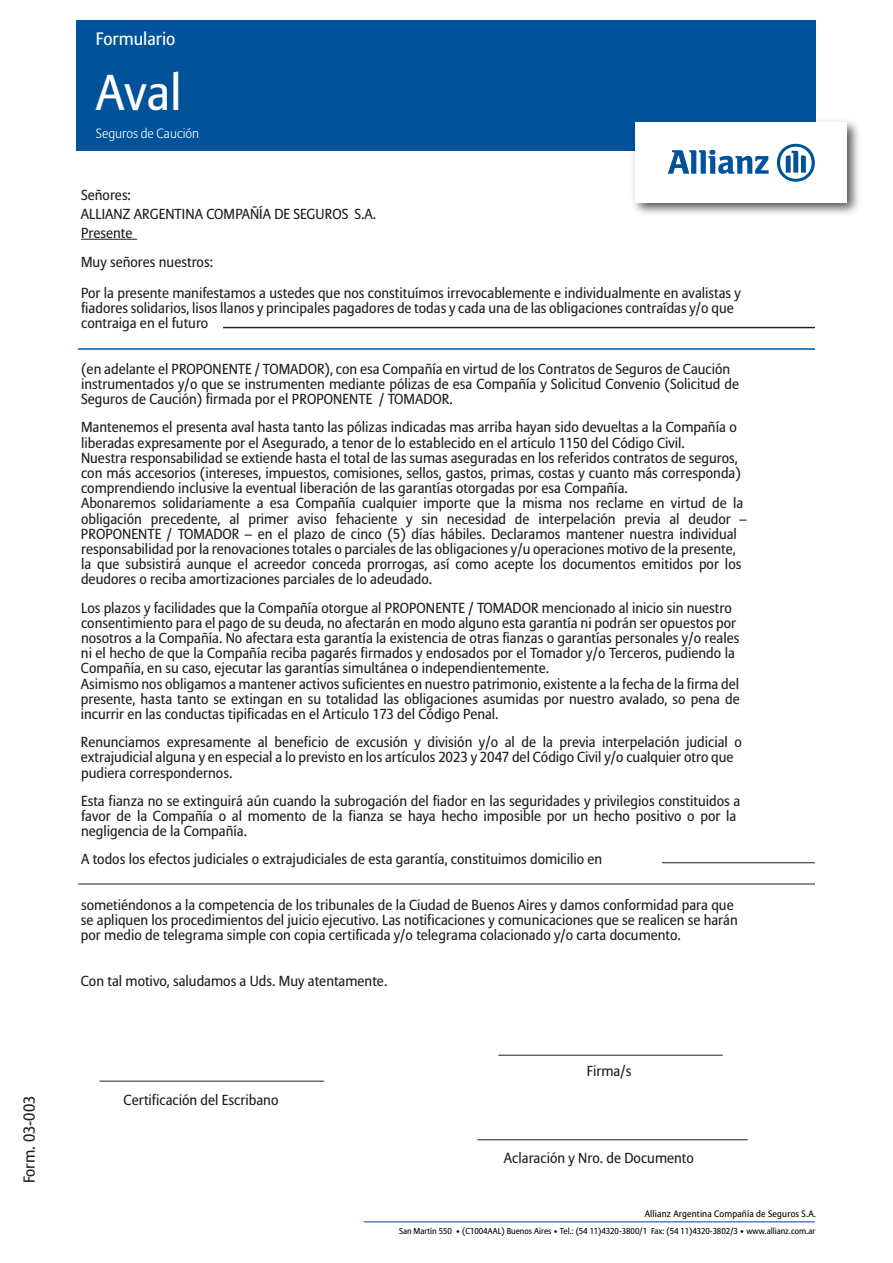
<style>
.page{position:relative;width:893px;height:1263px;background:#fff}
.page>*{position:absolute;margin:0;border:0;box-sizing:border-box;transform-origin:0 0}
.t1{font:49.95px "Allianz Sans";color:#fff}
.t2{font:17.85px "Allianz Sans";color:#fff}
.t3{font:15.9px "Allianz Sans";color:#231f20}
.t4{font:14.4px/15.1px "Allianz Sans";color:#231f20}
.t5{font:300 13.35px "Allianz Sans";color:#fff}
.t6{font:9.3px "Allianz Sans";letter-spacing:.015em;color:#000}
.t7{font:8.55px "Allianz Sans";color:#000}
</style>
<div class="page">
<div style="left:77px;top:20px;width:739px;height:131px;background:#00539b"></div>
<img style="left:633px;top:120px;width:226px;height:94px">
<div style="left:636px;top:123px;width:211px;height:80px;background:#fff"></div>
<svg style="left:668px;top:150px;width:101px;height:24px"></svg>
<svg style="left:777px;top:144px;width:38px;height:38px"></svg>
<hr style="left:81px;top:239px;width:56px;height:1px;background:#231f20">
<hr style="left:662px;top:862px;width:153px;height:1px;background:#231f20">
<hr style="left:78px;top:884px;width:737px;height:1px;background:#231f20">
<hr style="left:100px;top:1081px;width:224px;height:1px;background:#231f20">
<hr style="left:498px;top:1055px;width:225px;height:1px;background:#231f20">
<hr style="left:477px;top:1139px;width:271px;height:1px;background:#231f20">
<hr style="left:78px;top:348px;width:737px;height:2px;background:#00539b">
<hr style="left:223px;top:327px;width:592px;height:1px;background:#231f20">
<hr style="left:364px;top:1221px;width:450px;height:1px;background:#00539b">
<p class="t3" style="left:20px;top:1183px;width:89px;rotate:-90deg">Form. 03-003</p>
<p class="t2" style="left:96px;top:28px;width:81px">Formulario</p>
<h1 class="t1" style="left:96px;top:63px;width:87px">Aval</h1>
<p class="t5" style="left:96px;top:126px;width:105px">Seguros de Caución</p>
<p class="t4" style="left:81px;top:186px;width:297px;line-height:18.8px">Señores:<br>ALLIANZ ARGENTINA COMPAÑÍA DE SEGUROS S.A.<br>Presente</p>
<p class="t4" style="left:81px;top:248px;width:661px;line-height:30.5px">Muy señores nuestros:<br>Por la presente manifestamos a ustedes que nos constituímos irrevocablemente e individualmente en avalistas y</p>
<p class="t4" style="left:81px;top:301px;width:654px">fiadores solidarios, lisos llanos y principales pagadores de todas y cada una de las obligaciones contraídas y/o que contraiga en el futuro</p>
<p class="t4" style="left:81px;top:362px;width:660px">(en adelante el PROPONENTE / TOMADOR), con esa Compañía en virtud de los Contratos de Seguros de Caución instrumentados y/o que se instrumenten mediante pólizas de esa Compañía y Solicitud Convenio (Solicitud de<br>Seguros de Caución) firmada por el PROPONENTE / TOMADOR.</p>
<p class="t4" style="left:81px;top:420px;width:667px">Mantenemos el presenta aval hasta tanto las pólizas indicadas mas arriba hayan sido devueltas a la Compañía o liberadas expresamente por el Asegurado, a tenor de lo establecido en el articulo 1150 del Código Civil.<br>Nuestra responsabilidad se extiende hasta el total de las sumas aseguradas en los referidos contratos de seguros, con más accesorios (intereses, impuestos, comisiones, sellos, gastos, primas, costas y cuanto más corresponda) comprendiendo inclusive la eventual liberación de las garantías otorgadas por esa Compañía.<br>Abonaremos solidariamente a esa Compañía cualquier importe que la misma nos reclame en virtud de la obligación precedente, al primer aviso fehaciente y sin necesidad de interpelación previa al deudor – PROPONENTE / TOMADOR – en el plazo de cinco (5) días hábiles. Declaramos mantener nuestra individual responsabilidad por la renovaciones totales o parciales de las obligaciones y/u operaciones motivo de la presente, la que subsistirá aunque el acreedor conceda prorrogas, así como acepte los documentos emitidos por los deudores o reciba amortizaciones parciales de lo adeudado.</p>
<p class="t4" style="left:81px;top:601px;width:660px">Los plazos y facilidades que la Compañía otorgue al PROPONENTE / TOMADOR mencionado al inicio sin nuestro consentimiento para el pago de su deuda, no afectarán en modo alguno esta garantía ni podrán ser opuestos por nosotros a la Compañía. No afectara esta garantía la existencia de otras fianzas o garantías personales y/o reales ni el hecho de que la Compañía reciba pagarés firmados y endosados por el Tomador y/o Terceros, pudiendo la Compañía, en su caso, ejecutar las garantías simultánea o independientemente.<br>Asimismo nos obligamos a mantener activos suficientes en nuestro patrimonio, existente a la fecha de la firma del presente, hasta tanto se extingan en su totalidad las obligaciones asumidas por nuestro avalado, so pena de incurrir en las conductas tipificadas en el Articulo 173 del Código Penal.</p>
<p class="t4" style="left:81px;top:735px;width:663px">Renunciamos expresamente al beneficio de excusión y división y/o al de la previa interpelación judicial o extrajudicial alguna y en especial a lo previsto en los artículos 2023 y 2047 del Código Civil y/o cualquier otro que pudiera correspondernos.</p>
<p class="t4" style="left:81px;top:794px;width:661px">Esta fianza no se extinguirá aún cuando la subrogación del fiador en las seguridades y privilegios constituidos a favor de la Compañía o al momento de la fianza se haya hecho imposible por un hecho positivo o por la negligencia de la Compañía.</p>
<p class="t4" style="left:81px;top:852px;width:523px">A todos los efectos judiciales o extrajudiciales de esta garantía, constituimos domicilio en</p>
<p class="t4" style="left:81px;top:898px;width:658px">sometiéndonos a la competencia de los tribunales de la Ciudad de Buenos Aires y damos conformidad para que se apliquen los procedimientos del juicio ejecutivo. Las notificaciones y comunicaciones que se realicen se harán por medio de telegrama simple con copia certificada y/o telegrama colacionado y/o carta documento.</p>
<p class="t4" style="left:81px;top:974px;width:308px">Con tal motivo, saludamos a Uds. Muy atentamente.</p>
<p class="t4" style="left:124px;top:1093px;width:156px">Certificación del Escribano</p>
<p class="t4" style="left:587px;top:1064px;width:46px">Firma/s</p>
<p class="t4" style="left:504px;top:1151px;width:192px">Aclaración y Nro. de Documento</p>
<p class="t6" style="left:645px;top:1208px;width:173px">Allianz Argentina Compañía de Seguros S.A.</p>
<p class="t7" style="left:399px;top:1225px;width:418px">San Martín 550 • (C1004AAL) Buenos Aires • Tel.: (54 11)4320-3800/1 Fax: (54 11)4320-3802/3 • www.allianz.com.ar</p>
</div>
